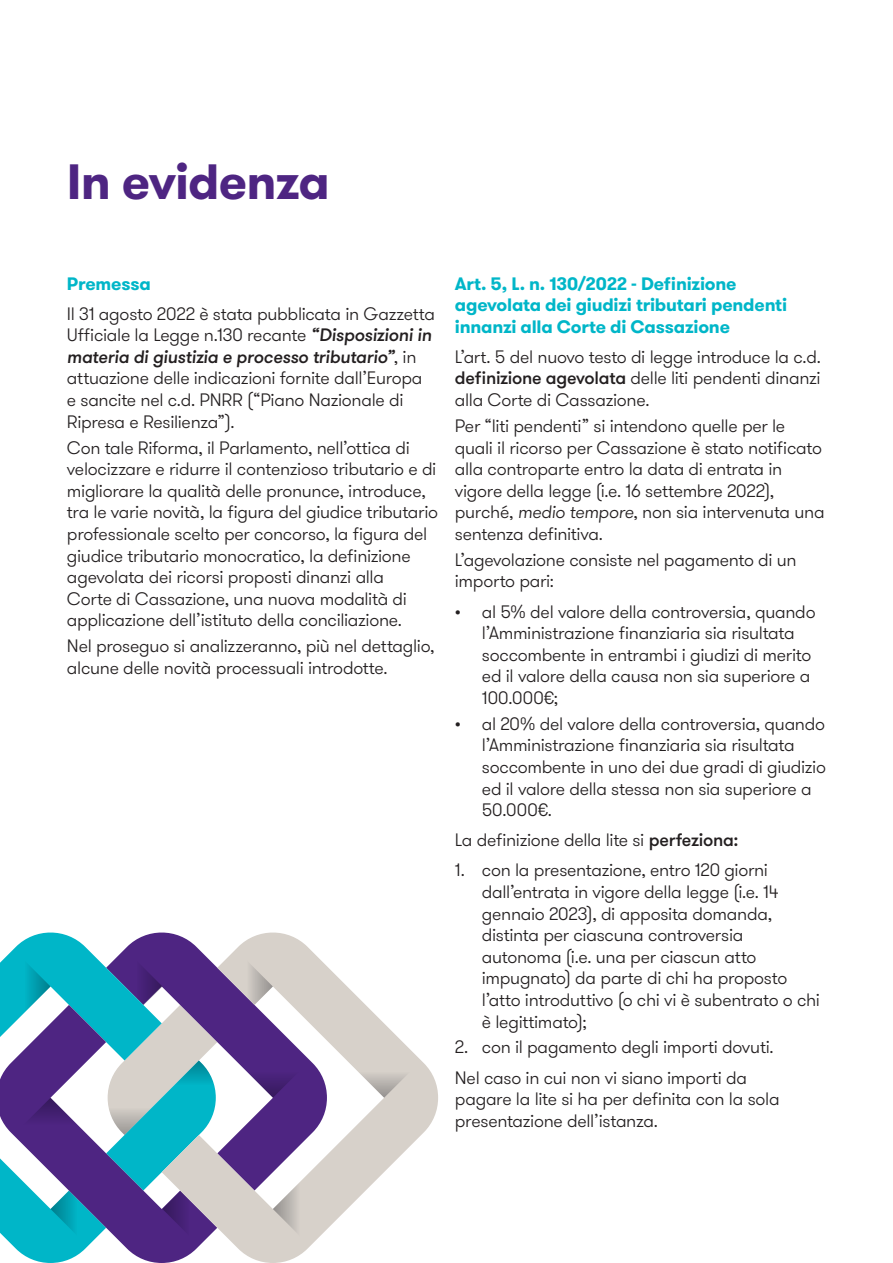
<style>
.page{position:relative;width:893px;height:1263px;background:#fff}
.page>*{position:absolute;margin:0;border:0;box-sizing:border-box;transform-origin:0 0}
.Header_Level_1{font:700 49.5px "GT Walsheim Pro";letter-spacing:-.02em;color:#4e2582}
.Header_Level_1-2{font:300 18px/21.6px "GT Walsheim Pro";letter-spacing:-.015em;color:#231f20}
.Header_Level_1-3{font:700 18px/21.6px "GT Walsheim Pro";letter-spacing:-.01em;color:#00b6c8}
.s1{font-weight:500;font-style:italic}
.s2{font-weight:500}
.s3{font-style:italic}
</style>
<div class="page">
<svg style="left:0;top:932px;width:162px;height:73px;fill:#00b6c8"></svg>
<svg style="left:13px;top:949px;width:38px;height:56px;background:#15b5c5"></svg>
<svg style="left:0;top:1005px;width:162px;height:258px"></svg>
<svg style="left:162px;top:932px;width:276px;height:331px"></svg>
<svg style="left:236px;top:949px;width:37px;height:56px;background:#c7bfc1"></svg>
<svg style="left:273px;top:1172px;width:37px;height:74px"></svg>
<svg style="left:347px;top:1060px;width:74px;height:38px"></svg>
<svg style="left:236px;top:1060px;width:74px;height:38px"></svg>
<svg style="left:13px;top:1098px;width:75px;height:37px"></svg>
<svg style="left:106px;top:949px;width:111px;height:297px;background:#7294b6"></svg>
<p class="Header_Level_1" style="left:67px;top:149px;width:264px">In evidenza</p>
<p class="Header_Level_1-3" style="left:67px;top:273px;width:85px">Premessa</p>
<p class="Header_Level_1-2" style="left:67px;top:303px;width:370px">Il 31 agosto 2022 è stata pubblicata in Gazzetta Ufficiale la Legge n.130 recante <span class="s1">“Disposizioni in materia di giustizia e processo tributario”</span>, in attuazione delle indicazioni fornite dall’Europa e sancite nel c.d. PNRR (“Piano Nazionale di Ripresa e Resilienza”).</p>
<p class="Header_Level_1-2" style="left:67px;top:437px;width:373px">Con tale Riforma, il Parlamento, nell’ottica di velocizzare e ridurre il contenzioso tributario e di migliorare la qualità delle pronunce, introduce, tra le varie novità, la figura del giudice tributario professionale scelto per concorso, la figura del giudice tributario monocratico, la definizione agevolata dei ricorsi proposti dinanzi alla<br>Corte di Cassazione, una nuova modalità di applicazione dell’istituto della conciliazione.</p>
<p class="Header_Level_1-2" style="left:67px;top:635px;width:369px">Nel proseguo si analizzeranno, più nel dettaglio, alcune delle novità processuali introdotte.</p>
<p class="Header_Level_1-3" style="left:455px;top:273px;width:334px">Art. 5, L. n. 130/2022 - Definizione agevolata dei giudizi tributari pendenti innanzi alla Corte di Cassazione</p>
<p class="Header_Level_1-2" style="left:455px;top:346px;width:367px;text-align:justify">L’art. 5 del nuovo testo di legge introduce la c.d. <span class="s2">definizione agevolata</span> delle liti pendenti dinanzi alla Corte di Cassazione.</p>
<p class="Header_Level_1-2" style="left:455px;top:415px;width:371px">Per “liti pendenti” si intendono quelle per le quali il ricorso per Cassazione è stato notificato alla controparte entro la data di entrata in vigore della legge (i.e. 16 settembre 2022), purché, <span class="s3">medio tempore</span>, non sia intervenuta una sentenza definitiva.</p>
<p class="Header_Level_1-2" style="left:455px;top:549px;width:343px">L’agevolazione consiste nel pagamento di un importo pari:</p>
<p class="Header_Level_1-2" style="left:482px;top:601px;width:335px;text-indent:-27px">• al 5% del valore della controversia, quando l’Amministrazione finanziaria sia risultata soccombente in entrambi i giudizi di merito ed il valore della causa non sia superiore a 100.000€;</p>
<p class="Header_Level_1-2" style="left:482px;top:713px;width:346px;text-indent:-27px">• al 20% del valore della controversia, quando l’Amministrazione finanziaria sia risultata soccombente in uno dei due gradi di giudizio ed il valore della stessa non sia superiore a 50.000€.</p>
<p class="Header_Level_1-2" style="left:455px;top:830px;width:285px">La definizione della lite si <span class="s2">perfeziona:</span></p>
<p class="Header_Level_1-2" style="left:482px;top:860px;width:340px;text-indent:-27px">1. con la presentazione, entro 120 giorni dall’entrata in vigore della legge (i.e. 14 gennaio 2023), di apposita domanda, distinta per ciascuna controversia autonoma (i.e. una per ciascun atto impugnato) da parte di chi ha proposto l’atto introduttivo (o chi vi è subentrato o chi è legittimato);</p>
<p class="Header_Level_1-2" style="left:455px;top:1037px;width:320px">2. con il pagamento degli importi dovuti.</p>
<p class="Header_Level_1-2" style="left:455px;top:1067px;width:326px">Nel caso in cui non vi siano importi da pagare la lite si ha per definita con la sola presentazione dell’istanza.</p>
</div>
